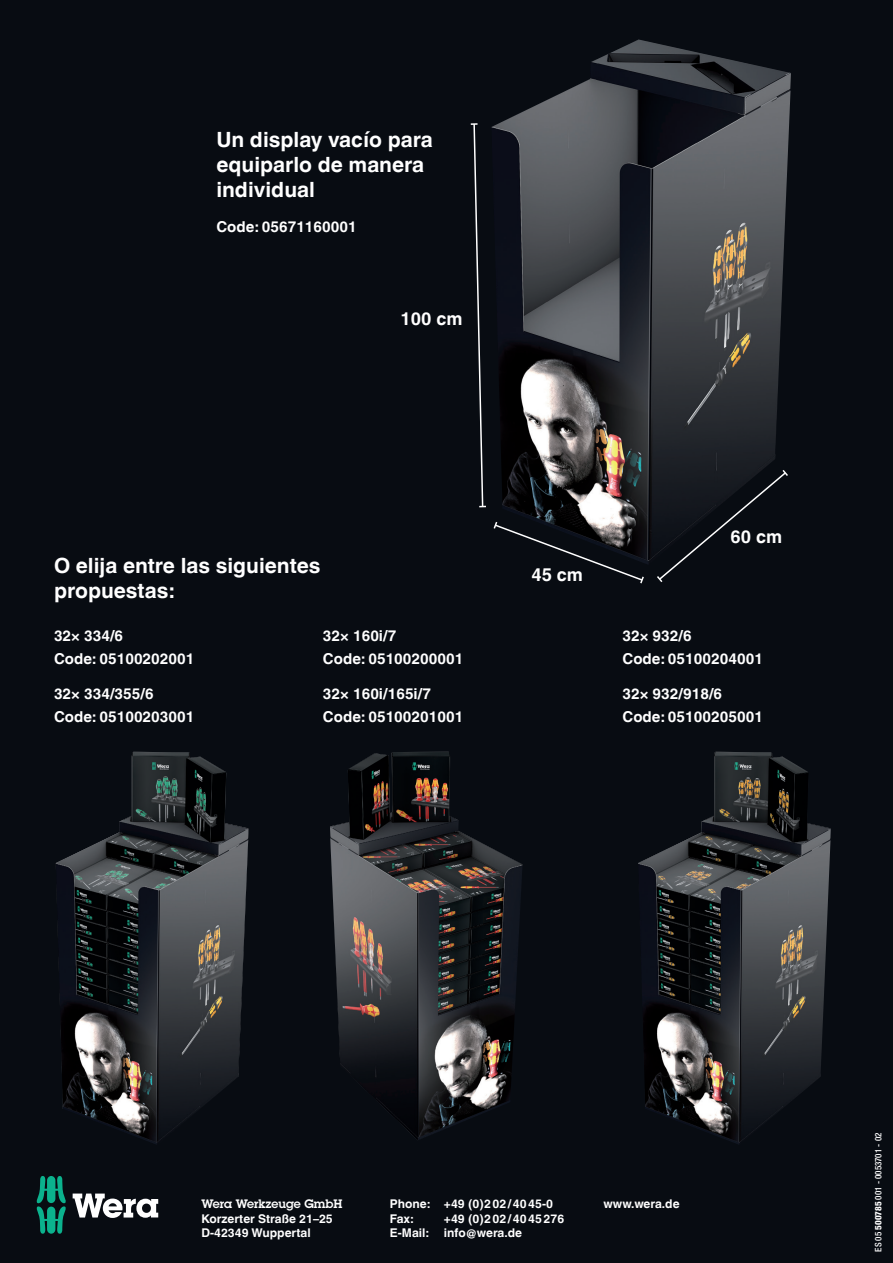
<style>
.page{position:relative;width:893px;height:1263px;background:#080c12}
.page>*{position:absolute;margin:0;border:0;box-sizing:border-box;transform-origin:0 0}
.t1{font:700 21px/25.2px "Helvetica World";color:#fff}
.t2{font:700 18px "Helvetica World";color:#fff}
.t3{font:700 15px/22.5px "Helvetica World";color:#fff}
.t4{font:700 12px/14.4px "Helvetica World";color:#fff}
.t5{font:600 12px "Lubalin Graph Std";color:#fff}
.t6{font:500 condensed 9px "Helvetica Neue LT Std";color:#fff}
.s1{font-weight:800}
</style>
<div class="page">
<img style="left:491px;top:39px;width:300px;height:525px">
<img style="left:56px;top:752px;width:192px;height:392px">
<img style="left:330px;top:752px;width:192px;height:388px">
<img style="left:638px;top:752px;width:193px;height:392px">
<svg style="left:471px;top:123px;width:15px;height:385px"></svg>
<svg style="left:492px;top:520px;width:153px;height:64px"></svg>
<svg style="left:655px;top:468px;width:134px;height:114px"></svg>
<svg style="left:37px;top:1176px;width:121px;height:58px"></svg>
<h1 class="t1" style="left:216px;top:127px;width:218px">Un display vacío para equiparlo de manera individual</h1>
<p class="t3" style="left:216px;top:215px;width:142px">Code: 05671160001</p>
<p class="t2" style="left:401px;top:308px;width:64px">100 cm</p>
<h1 class="t1" style="left:54px;top:553px;width:268px">O elija entre las siguientes propuestas:</h1>
<p class="t3" style="left:54px;top:625px;width:142px">32× 334/6<br>Code: 05100202001</p>
<p class="t3" style="left:54px;top:683px;width:142px">32× 334/355/6<br>Code: 05100203001</p>
<p class="t3" style="left:323px;top:625px;width:142px">32× 160i/7<br>Code: 05100200001</p>
<p class="t3" style="left:323px;top:683px;width:142px">32× 160i/165i/7<br>Code: 05100201001</p>
<p class="t2" style="left:531px;top:564px;width:53px">45 cm</p>
<p class="t2" style="left:730px;top:527px;width:53px">60 cm</p>
<p class="t3" style="left:622px;top:625px;width:142px">32× 932/6<br>Code: 05100204001</p>
<p class="t3" style="left:622px;top:683px;width:142px">32× 932/918/6<br>Code: 05100205001</p>
<p class="t5" style="left:201px;top:1196px;width:143px">Wera Werkzeuge GmbH</p>
<p class="t4" style="left:201px;top:1211px;width:133px">Korzerter Straße 21–25<br>D-42349 Wuppertal</p>
<p class="t4" style="left:390px;top:1197px;width:164px">Phone: +49 (0)202/4045-0<br>Fax:</p>
<p class="t4" style="left:444px;top:1211px;width:122px">+49 (0)202/4045276</p>
<p class="t4" style="left:390px;top:1226px;width:40px">E-Mail:</p>
<p class="t4" style="left:444px;top:1226px;width:80px">info@wera.de</p>
<p class="t4" style="left:603px;top:1197px;width:78px">www.wera.de</p>
<p class="t6" style="left:873px;top:1252px;width:121px;rotate:-90deg">ES 05 <span class="s1">500785</span> 001 - 0053701 - 02</p>
</div>
